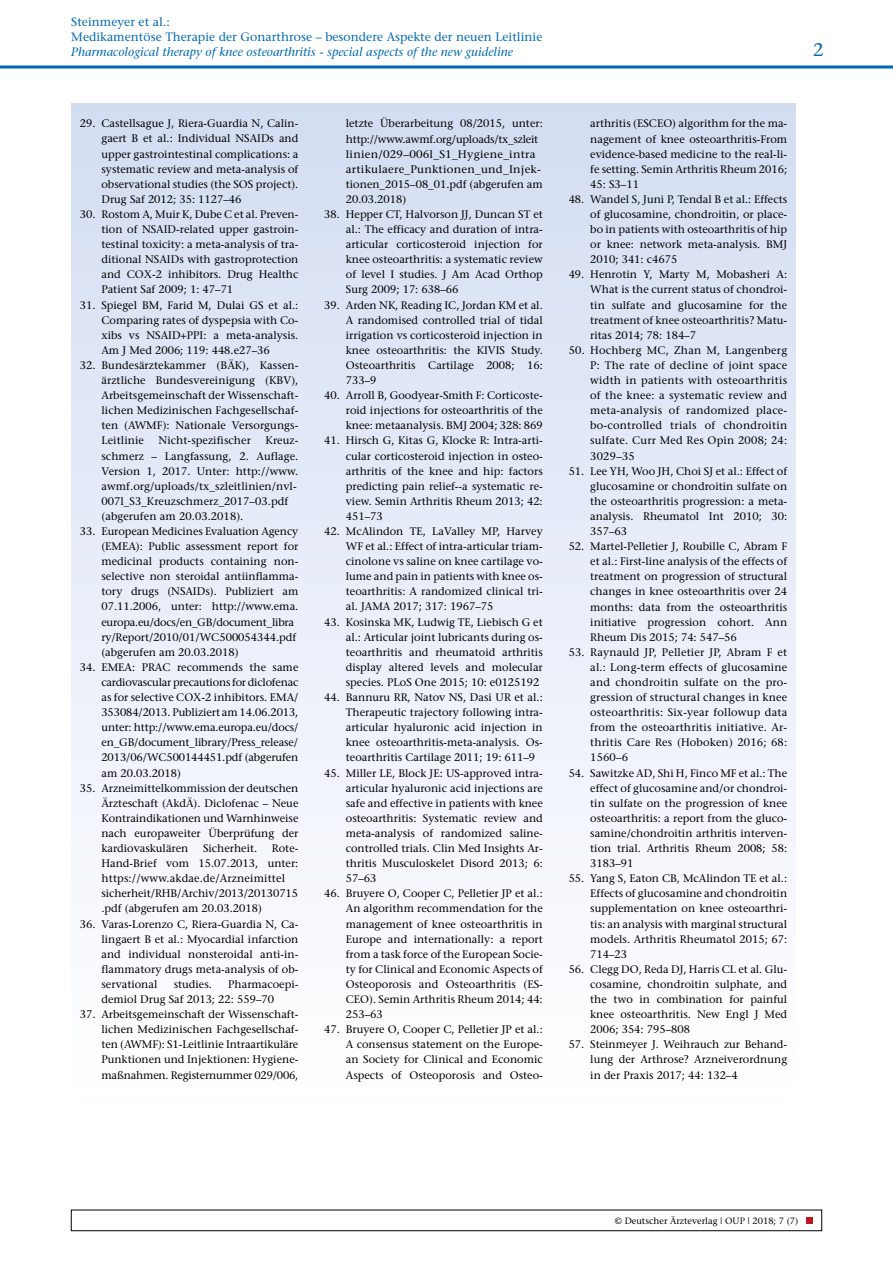
<style>
.page{position:relative;width:893px;height:1263px;background:#fff}
.page>*{position:absolute;margin:0;border:0;box-sizing:border-box;transform-origin:0 0}
.t1{font:18.3px "Stone Serif";color:#0069b4}
.t2{font:12.15px/15.1px "Stone Serif";letter-spacing:.005em;color:#0069b4}
.t3{font:10.95px/15.1px "Stone Serif";color:#000;text-align:justify}
.t4{font:9.15px "Stone Serif";color:#000}
.s1{font-style:italic}
</style>
<div class="page">
<div style="left:71px;top:1210px;width:751px;height:21px;border:1px solid #000"></div>
<svg style="left:806px;top:1217px;width:6px;height:6px"></svg>
<div style="left:71px;top:104px;width:725px;height:996px;background:linear-gradient(to bottom,#d3ddf2,#fff)"></div>
<svg style="left:0;top:65px;width:893px;height:4px;background:#3c8cc5"></svg>
<p class="t2" style="left:71px;top:14px;width:473px">Steinmeyer et al.:<br>Medikamentöse Therapie der Gonarthrose – besondere Aspekte der neuen Leitlinie<br><span class="s1">Pharmacological therapy of knee osteoarthritis - special aspects of the new guideline</span></p>
<p class="t3" style="left:101px;top:116px;width:198px;text-indent:-22px">29. Castellsague J, Riera-Guardia N, Calin&shy;gaert B et al.: Individual NSAIDs and upper gastrointestinal complications: a systematic review and meta-analysis of observational studies (the SOS project).<br>Drug Saf 2012; 35: 1127–46</p>
<p class="t3" style="left:101px;top:206px;width:198px;text-indent:-22px">30. Rostom A, Muir K, Dube C et al. Preven&shy;tion of NSAID-related upper gastroin&shy;testinal toxicity: a meta-analysis of tra&shy;ditional NSAIDs with gastroprotection and COX-2 inhibitors. Drug Healthc Patient Saf 2009; 1: 47–71</p>
<p class="t3" style="left:101px;top:297px;width:198px;text-indent:-22px">31. Spiegel BM, Farid M, Dulai GS et al.:<br>Comparing rates of dyspepsia with Co&shy;xibs vs NSAID+PPI: a meta-analysis.<br>Am J Med 2006; 119: 448.e27–36</p>
<p class="t3" style="left:101px;top:357px;width:198px;text-indent:-22px">32. Bundesärztekammer (BÄK), Kassen&shy;ärztliche Bundesvereinigung (KBV), Arbeitsgemeinschaft der Wissenschaft&shy;lichen Medizinischen Fachgesellschaf&shy;ten (AWMF): Nationale Versorgungs-Leitlinie</p>
<p class="t3" style="left:159px;top:433px;width:94px">Nicht-spezifischer</p>
<p class="t3" style="left:101px;top:433px;width:198px;text-align:left;text-indent:164px">Kreuz&shy;schmerz – Langfassung, 2. Auflage.<br>Version 1, 2017. Unter: http://www. awmf.org/uploads/tx_szleitlinien/nvl-<br>007l_S3_Kreuzschmerz_2017–03.pdf (abgerufen am 20.03.2018).</p>
<p class="t3" style="left:101px;top:523px;width:198px;text-align:left;text-indent:-22px">33. European Medicines Evaluation Agency (EMEA): Public assessment report for medicinal products containing non - selective non steroidal antiinflamma&shy;tory drugs (NSAIDs). Publiziert am 07.11.2006, unter: http://www.ema. europa.eu/docs/en_GB/document_libra ry/Report/2010/01/WC500054344.pdf (abgerufen am 20.03.2018)</p>
<p class="t3" style="left:101px;top:659px;width:199px;text-indent:-22px">34. EMEA: PRAC recommends the same cardiovascular precautions for diclofenac as for selective COX-2 inhibitors. EMA/ 353084/2013. Publiziert am 14.06.2013, unter: http://www.ema.europa.eu/docs/ en_GB/document_library/Press_release/ 2013/06/WC500144451.pdf (abgerufen am 20.03.2018)</p>
<p class="t3" style="left:101px;top:780px;width:198px;text-indent:-22px">35. Arzneimittelkommission der deutschen Ärzteschaft (AkdÄ). Diclofenac – Neue Kontraindikationen und Warnhinweise nach europaweiter Überprüfung der kardiovaskulären</p>
<p class="t3" style="left:203px;top:840px;width:56px">Sicherheit.</p>
<p class="t3" style="left:101px;top:840px;width:198px;text-align:left;text-indent:170px">Rote-<br>Hand-Brief vom 15.07.2013, unter: https://www.akdae.de/Arzneimittel sicherheit/RHB/Archiv/2013/20130715 .pdf (abgerufen am 20.03.2018)</p>
<p class="t3" style="left:101px;top:916px;width:198px;text-indent:-22px">36. Varas-Lorenzo C, Riera-Guardia N, Ca&shy;lingaert B et al.: Myocardial infarction and individual nonsteroidal anti-in&shy;flammatory drugs meta-analysis of ob&shy;servational</p>
<p class="t3" style="left:101px;top:976px;width:198px;text-indent:127px">Pharmacoepi&shy;demiol Drug Saf 2013; 22: 559–70</p>
<p class="t3" style="left:101px;top:1007px;width:198px;text-indent:-22px">37. Arbeitsgemeinschaft der Wissenschaft&shy;lichen Medizinischen Fachgesellschaf&shy;ten (AWMF): S1-Leitlinie Intraartikuläre Punktionen und Injektionen: Hygiene&shy;maßnahmen. Registernummer 029/006,</p>
<p class="t3" style="left:174px;top:976px;width:40px">studies.</p>
<p class="t3" style="left:346px;top:116px;width:198px;text-align:left">letzte Überarbeitung 08/2015, unter: http://www.awmf.org/uploads/tx_szleit linien/029–006l_S1_Hygiene_intra artikulaere_Punktionen_und_Injek - tionen_2015–08_01.pdf (abgerufen am 20.03.2018)</p>
<p class="t3" style="left:346px;top:206px;width:198px;text-indent:-22px">38. Hepper CT, Halvorson JJ, Duncan ST et al.: The efficacy and duration of intra&shy;articular corticosteroid injection for knee osteoarthritis: a systematic review of level I studies. J Am Acad Orthop Surg 2009; 17: 638–66</p>
<p class="t3" style="left:346px;top:297px;width:198px;text-indent:-22px">39. Arden NK, Reading IC, Jordan KM et al.<br>A randomised controlled trial of tidal irrigation vs corticosteroid injection in knee osteoarthritis: the KIVIS Study.<br>Osteoarthritis Cartilage 2008; 16:<br>733–9</p>
<p class="t3" style="left:346px;top:388px;width:198px;text-indent:-22px">40. Arroll B, Goodyear-Smith F: Corticoste&shy;roid injections for osteoarthritis of the knee: metaanalysis. BMJ 2004; 328: 869</p>
<p class="t3" style="left:346px;top:433px;width:198px;text-indent:-22px">41. Hirsch G, Kitas G, Klocke R: Intra-arti&shy;cular corticosteroid injection in osteo&shy;arthritis of the knee and hip: factors predicting pain relief--a systematic re&shy;view. Semin Arthritis Rheum 2013; 42:<br>451–73</p>
<p class="t3" style="left:346px;top:523px;width:198px;text-indent:-22px">42. McAlindon TE, LaValley MP, Harvey WF et al.: Effect of intra-articular triam&shy;cinolone vs saline on knee cartilage vo&shy;lume and pain in patients with knee os&shy;teoarthritis: A randomized clinical tri&shy;al. JAMA 2017; 317: 1967–75</p>
<p class="t3" style="left:346px;top:614px;width:198px;text-indent:-22px">43. Kosinska MK, Ludwig TE, Liebisch G et al.: Articular joint lubricants during os&shy;teoarthritis and rheumatoid arthritis display altered levels and molecular species. PLoS One 2015; 10: e0125192</p>
<p class="t3" style="left:346px;top:690px;width:198px;text-indent:-22px">44. Bannuru RR, Natov NS, Dasi UR et al.:<br>Therapeutic trajectory following intra&shy;articular hyaluronic acid injection in knee osteoarthritis-meta-analysis. Os&shy;teoarthritis Cartilage 2011; 19: 611–9</p>
<p class="t3" style="left:346px;top:765px;width:198px;text-indent:-22px">45. Miller LE, Block JE: US-approved intra&shy;articular hyaluronic acid injections are safe and effective in patients with knee osteoarthritis: Systematic review and meta-analysis of randomized saline&shy;controlled trials. Clin Med Insights Ar&shy;thritis Musculoskelet Disord 2013; 6:<br>57–63</p>
<p class="t3" style="left:346px;top:886px;width:198px;text-indent:-22px">46. Bruyere O, Cooper C, Pelletier JP et al.:<br>An algorithm recommendation for the management of knee osteoarthritis in Europe and internationally: a report from a task force of the European Socie&shy;ty for Clinical and Economic Aspects of Osteoporosis and Osteoarthritis (ES-CEO). Semin Arthritis Rheum 2014; 44:<br>253–63</p>
<p class="t3" style="left:346px;top:1022px;width:198px;text-indent:-22px">47. Bruyere O, Cooper C, Pelletier JP et al.:<br>A consensus statement on the Europe&shy;an Society for Clinical and Economic Aspects of Osteoporosis and Osteo-</p>
<p class="t3" style="left:590px;top:116px;width:198px">arthritis (ESCEO) algorithm for the ma&shy;nagement of knee osteoarthritis-From evidence-based medicine to the real-li&shy;fe setting. Semin Arthritis Rheum 2016; 45: S3–11</p>
<p class="t3" style="left:590px;top:191px;width:198px;text-indent:-22px">48. Wandel S, Juni P, Tendal B et al.: Effects of glucosamine, chondroitin, or place&shy;bo in patients with osteoarthritis of hip or knee: network meta-analysis. BMJ 2010; 341: c4675</p>
<p class="t3" style="left:590px;top:267px;width:198px;text-indent:-22px">49. Henrotin Y, Marty M, Mobasheri A:<br>What is the current status of chondroi&shy;tin sulfate and glucosamine for the treatment of knee osteoarthritis? Matu&shy;ritas 2014; 78: 184–7</p>
<p class="t3" style="left:590px;top:342px;width:198px;text-indent:-22px">50. Hochberg MC, Zhan M, Langenberg P: The rate of decline of joint space width in patients with osteoarthritis of the knee: a systematic review and meta-analysis of randomized place&shy;bo-controlled trials of chondroitin sulfate. Curr Med Res Opin 2008; 24:<br>3029–35</p>
<p class="t3" style="left:590px;top:463px;width:198px;text-indent:-22px">51. Lee YH, Woo JH, Choi SJ et al.: Effect of glucosamine or chondroitin sulfate on the osteoarthritis progression: a meta&shy;analysis. Rheumatol Int 2010; 30:<br>357–63</p>
<p class="t3" style="left:590px;top:539px;width:198px;text-indent:-22px">52. Martel-Pelletier J, Roubille C, Abram F et al.: First-line analysis of the effects of treatment on progression of structural changes in knee osteoarthritis over 24 months: data from the osteoarthritis initiative progression cohort. Ann Rheum Dis 2015; 74: 547–56</p>
<p class="t3" style="left:590px;top:644px;width:198px;text-indent:-22px">53. Raynauld JP, Pelletier JP, Abram F et al.: Long-term effects of glucosamine and chondroitin sulfate on the pro&shy;gression of structural changes in knee osteoarthritis: Six-year followup data from the osteoarthritis initiative. Ar&shy;thritis Care Res (Hoboken) 2016; 68:<br>1560–6</p>
<p class="t3" style="left:590px;top:765px;width:198px;text-indent:-22px">54. Sawitzke AD, Shi H, Finco MF et al.: The effect of glucosamine and/or chondroi&shy;tin sulfate on the progression of knee osteoarthritis: a report from the gluco&shy;samine/chondroitin arthritis interven&shy;tion trial. Arthritis Rheum 2008; 58:<br>3183–91</p>
<p class="t3" style="left:590px;top:871px;width:198px;text-indent:-22px">55. Yang S, Eaton CB, McAlindon TE et al.:<br>Effects of glucosamine and chondroitin supplementation on knee osteoarthri&shy;tis: an analysis with marginal structural models. Arthritis Rheumatol 2015; 67:<br>714–23</p>
<p class="t3" style="left:590px;top:961px;width:198px;text-indent:-22px">56. Clegg DO, Reda DJ, Harris CL et al. Glu&shy;cosamine, chondroitin sulphate, and the two in combination for painful knee osteoarthritis. New Engl J Med 2006; 354: 795–808</p>
<p class="t3" style="left:590px;top:1037px;width:198px;text-indent:-22px">57. Steinmeyer J. Weihrauch zur Behand&shy;lung der Arthrose? Arzneiverordnung in der Praxis 2017; 44: 132–4</p>
<p class="t1" style="left:813px;top:39px;width:12px">2</p>
<p class="t4" style="left:615px;top:1215px;width:185px">© Deutscher Ärzteverlag | OUP | 2018; 7 (7)</p>
</div>
